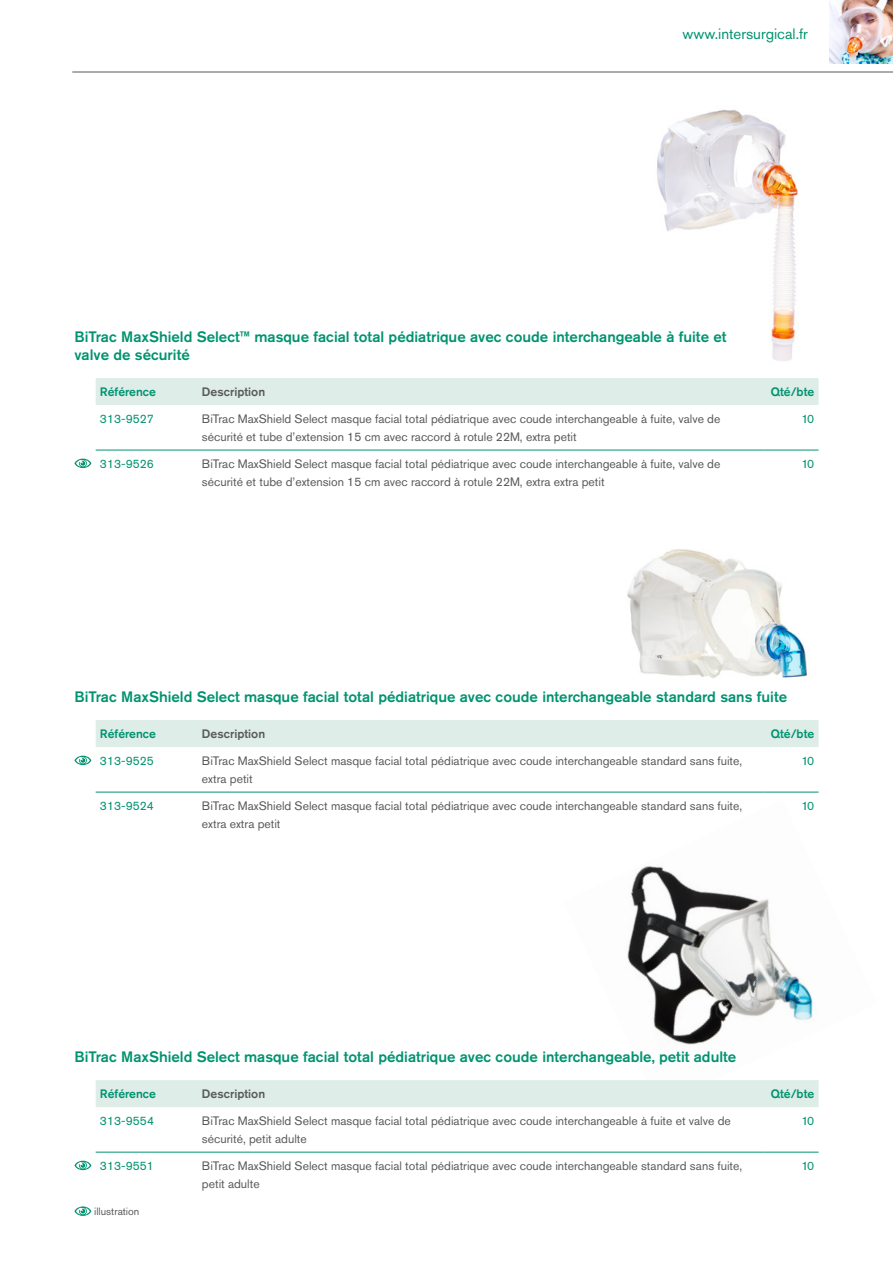
<style>
.page{position:relative;width:893px;height:1263px;background:#fff}
.page>*{position:absolute;margin:0;border:0;box-sizing:border-box;transform-origin:0 0}
.sub_heading_critical{font:500 15px/18px "Akzidenz Grotesk Pro";color:#009370}
.t1{font:15px "Akzidenz Grotesk Pro";color:#009370}
.table_text{font:12.15px/18px "Akzidenz Grotesk Pro";color:#58595b}
.table_text-2{font:12.15px "Akzidenz Grotesk Pro";color:#009370}
.table_text_heading{font:500 12.15px "Akzidenz Grotesk Pro";color:#009370}
.table_text_heading-2{font:500 12.15px "Akzidenz Grotesk Pro";color:#58595b}
.note{font:10.5px "Akzidenz Grotesk Pro";color:#58595b}
</style>
<div class="page">
<hr style="left:72px;top:72px;width:821px;height:1px;background:#58595b">
<img style="left:829px;top:0;width:64px;height:63px">
<img style="left:627px;top:866px;width:186px;height:179px">
<img style="left:627px;top:549px;width:180px;height:129px">
<img style="left:657px;top:109px;width:141px;height:252px">
<div style="left:96px;top:378px;width:723px;height:27px;background:#deede8"></div>
<hr style="left:96px;top:450px;width:106px;height:1px;background:#009370">
<hr style="left:202px;top:450px;width:561px;height:1px;background:#009370">
<hr style="left:763px;top:450px;width:56px;height:1px;background:#009370">
<svg style="left:74px;top:459px;width:17px;height:9px"></svg>
<div style="left:96px;top:720px;width:723px;height:27px;background:#deede8"></div>
<hr style="left:96px;top:792px;width:106px;height:1px;background:#009370">
<hr style="left:202px;top:792px;width:561px;height:1px;background:#009370">
<hr style="left:763px;top:792px;width:56px;height:1px;background:#009370">
<svg style="left:74px;top:756px;width:17px;height:9px"></svg>
<div style="left:96px;top:1080px;width:723px;height:27px;background:#deede8"></div>
<hr style="left:96px;top:1152px;width:106px;height:1px;background:#009370">
<hr style="left:202px;top:1152px;width:561px;height:1px;background:#009370">
<hr style="left:763px;top:1152px;width:56px;height:1px;background:#009370">
<svg style="left:74px;top:1161px;width:17px;height:9px"></svg>
<svg style="left:74px;top:1206px;width:17px;height:10px"></svg>
<p class="t1" style="left:683px;top:24px;width:127px">www.intersurgical.fr</p>
<p class="sub_heading_critical" style="left:74px;top:328px;width:654px">BiTrac MaxShield Select™ masque facial total pédiatrique avec coude interchangeable à fuite et valve de sécurité</p>
<p class="table_text_heading" style="left:100px;top:384px;width:58px">Référence</p>
<p class="table_text_heading-2" style="left:202px;top:384px;width:65px">Description</p>
<p class="table_text_heading" style="left:771px;top:384px;width:45px">Qté/bte</p>
<p class="table_text-2" style="left:100px;top:411px;width:55px">313-9527</p>
<p class="table_text" style="left:202px;top:410px;width:520px">BiTrac MaxShield Select masque facial total pédiatrique avec coude interchangeable à fuite, valve de sécurité et tube d’extension 15 cm avec raccord à rotule 22M, extra petit</p>
<p class="table_text-2" style="left:801px;top:411px;width:14px">10</p>
<p class="table_text-2" style="left:100px;top:456px;width:56px">313-9526</p>
<p class="table_text" style="left:202px;top:455px;width:520px">BiTrac MaxShield Select masque facial total pédiatrique avec coude interchangeable à fuite, valve de sécurité et tube d’extension 15 cm avec raccord à rotule 22M, extra extra petit</p>
<p class="table_text-2" style="left:801px;top:456px;width:14px">10</p>
<p class="sub_heading_critical" style="left:74px;top:688px;width:714px">BiTrac MaxShield Select masque facial total pédiatrique avec coude interchangeable standard sans fuite</p>
<p class="table_text_heading" style="left:100px;top:726px;width:58px">Référence</p>
<p class="table_text_heading-2" style="left:202px;top:726px;width:65px">Description</p>
<p class="table_text_heading" style="left:771px;top:726px;width:45px">Qté/bte</p>
<p class="table_text-2" style="left:100px;top:753px;width:56px">313-9525</p>
<p class="table_text" style="left:202px;top:752px;width:542px">BiTrac MaxShield Select masque facial total pédiatrique avec coude interchangeable standard sans fuite, extra petit</p>
<p class="table_text-2" style="left:801px;top:753px;width:14px">10</p>
<p class="table_text-2" style="left:100px;top:798px;width:56px">313-9524</p>
<p class="table_text" style="left:202px;top:797px;width:542px">BiTrac MaxShield Select masque facial total pédiatrique avec coude interchangeable standard sans fuite, extra extra petit</p>
<p class="table_text-2" style="left:801px;top:798px;width:14px">10</p>
<p class="sub_heading_critical" style="left:74px;top:1048px;width:663px">BiTrac MaxShield Select masque facial total pédiatrique avec coude interchangeable, petit adulte</p>
<p class="table_text_heading" style="left:100px;top:1086px;width:58px">Référence</p>
<p class="table_text_heading-2" style="left:202px;top:1086px;width:65px">Description</p>
<p class="table_text_heading" style="left:771px;top:1086px;width:45px">Qté/bte</p>
<p class="table_text-2" style="left:100px;top:1113px;width:56px">313-9554</p>
<p class="table_text" style="left:202px;top:1112px;width:530px">BiTrac MaxShield Select masque facial total pédiatrique avec coude interchangeable à fuite et valve de sécurité, petit adulte</p>
<p class="table_text-2" style="left:801px;top:1113px;width:14px">10</p>
<p class="table_text-2" style="left:100px;top:1158px;width:56px">313-9551</p>
<p class="table_text" style="left:202px;top:1157px;width:542px">BiTrac MaxShield Select masque facial total pédiatrique avec coude interchangeable standard sans fuite, petit adulte</p>
<p class="table_text-2" style="left:801px;top:1158px;width:14px">10</p>
<p class="note" style="left:94px;top:1205px;width:47px">illustration</p>
</div>
